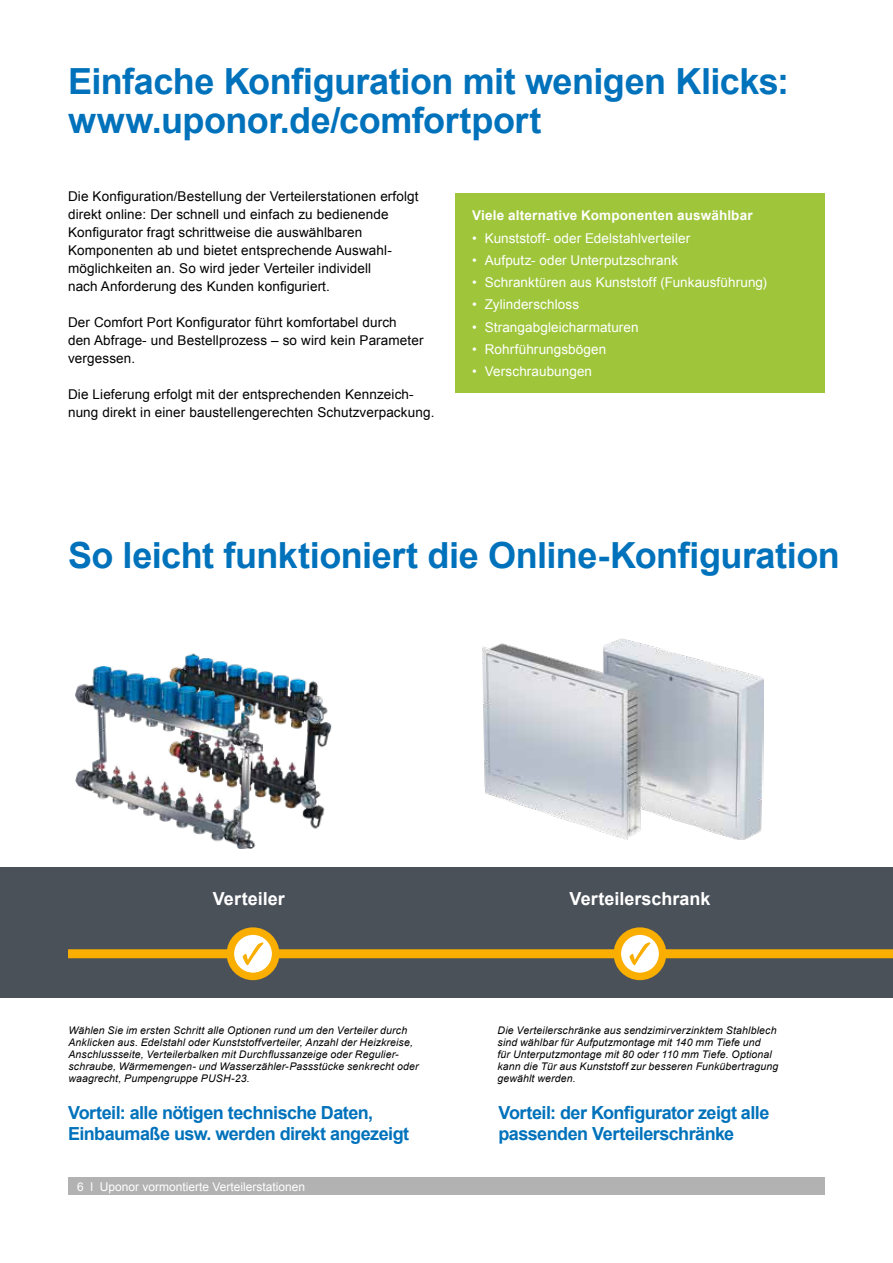
<style>
.page{position:relative;width:893px;height:1263px;background:#fff}
.page>*{position:absolute;margin:0;border:0;box-sizing:border-box;transform-origin:0 0}
.t1{font:700 36px/39px "Arial";letter-spacing:-.015em;color:#0072bb}
.t2{font:700 18px/21px "Arial";letter-spacing:-.03em;color:#0072bb}
.t3{font:700 18px "Arial";color:#fff}
.t4{font:13.5px/18px "Arial";letter-spacing:.01em;color:#000}
.t5{font:13.5px "Arial";letter-spacing:.005em;color:#fff}
.t6{font:700 13.5px "Arial";letter-spacing:.015em;color:#fff}
.t7{font:12px "Arial";color:#fff}
.t8{font:italic 10.5px/12px "Arial";letter-spacing:.015em;color:#000}
</style>
<div class="page">
<div style="left:68px;top:1178px;width:757px;height:17px;background:#b3b2b2"></div>
<img style="left:98px;top:653px;width:234px;height:176px">
<img style="left:76px;top:667px;width:187px;height:181px">
<div style="left:0;top:867px;width:893px;height:131px;background:#4b5159"></div>
<div style="left:68px;top:949px;width:825px;height:9px;background:#f9ae00"></div>
<svg style="left:230px;top:931px;width:46px;height:45px"></svg>
<div style="left:227px;top:927px;width:52px;height:53px;border:8px solid #f9ae00;border-radius:50%"></div>
<svg style="left:617px;top:931px;width:46px;height:45px"></svg>
<div style="left:614px;top:927px;width:52px;height:53px;border:8px solid #f9ae00;border-radius:50%"></div>
<svg style="left:242px;top:938px;width:22px;height:28px"></svg>
<svg style="left:629px;top:938px;width:22px;height:28px"></svg>
<div style="left:455px;top:193px;width:370px;height:200px;background:#9fc63b"></div>
<img style="left:482px;top:639px;width:282px;height:201px">
<h1 class="t1" style="left:68px;top:63px;width:722px">Einfache Konfiguration mit wenigen Klicks: www.uponor.de/comfortport</h1>
<p class="t4" style="left:68px;top:188px;width:352px">Die Konfiguration/Bestellung der Verteilerstationen erfolgt direkt online: Der schnell und einfach zu bedienende Konfigurator fragt schrittweise die auswählbaren Komponenten ab und bietet entsprechende Auswahl&shy;möglichkeiten an. So wird jeder Verteiler individell<br>nach Anforderung des Kunden konfiguriert.</p>
<p class="t4" style="left:68px;top:314px;width:357px">Der Comfort Port Konfigurator führt komfortabel durch<br>den Abfrage- und Bestellprozess – so wird kein Parameter vergessen.</p>
<p class="t4" style="left:68px;top:386px;width:368px">Die Lieferung erfolgt mit der entsprechenden Kennzeich&shy;nung direkt in einer baustellengerechten Schutzverpackung.</p>
<p class="t6" style="left:472px;top:207px;width:282px">Viele alternative Komponenten auswählbar</p>
<p class="t5" style="left:472px;top:229px;width:220px">• Kunststoff- oder Edelstahlverteiler</p>
<p class="t5" style="left:472px;top:251px;width:208px">• Aufputz- oder Unterputzschrank</p>
<p class="t5" style="left:472px;top:273px;width:296px">• Schranktüren aus Kunststoff (Funkausführung)</p>
<p class="t5" style="left:472px;top:296px;width:109px">• Zylinderschloss</p>
<p class="t5" style="left:472px;top:318px;width:168px">• Strangabgleicharmaturen</p>
<p class="t5" style="left:472px;top:340px;width:136px">• Rohrführungsbögen</p>
<p class="t5" style="left:472px;top:362px;width:122px">• Verschraubungen</p>
<h1 class="t1" style="left:68px;top:537px;width:773px">So leicht funktioniert die Online-Konfiguration</h1>
<h2 class="t3" style="left:213px;top:886px;width:74px">Verteiler</h2>
<h2 class="t3" style="left:569px;top:886px;width:143px">Verteilerschrank</h2>
<p class="t8" style="left:68px;top:1025px;width:352px">Wählen Sie im ersten Schritt alle Optionen rund um den Verteiler durch Anklicken aus. Edelstahl oder Kunststoffverteiler, Anzahl der Heizkreise, Anschlussseite, Verteilerbalken mit Durchflussanzeige oder Regulier&shy;schraube, Wärmemengen- und Wasserzähler-Passstücke senkrecht oder waagrecht, Pumpengruppe PUSH-23.</p>
<p class="t8" style="left:497px;top:1025px;width:282px">Die Verteilerschränke aus sendzimirverzinktem Stahlblech sind wählbar für Aufputzmontage mit 140 mm Tiefe und<br>für Unterputzmontage mit 80 oder 110 mm Tiefe. Optional kann die Tür aus Kunststoff zur besseren Funkübertragung gewählt werden.</p>
<h2 class="t2" style="left:68px;top:1102px;width:343px">Vorteil: alle nötigen technische Daten,<br>Einbaumaße usw. werden direkt angezeigt</h2>
<h2 class="t2" style="left:498px;top:1102px;width:272px">Vorteil: der Konfigurator zeigt alle passenden Verteilerschränke</h2>
<p class="t7" style="left:77px;top:1179px;width:230px">6 l Uponor vormontierte Verteilerstationen</p>
</div>
